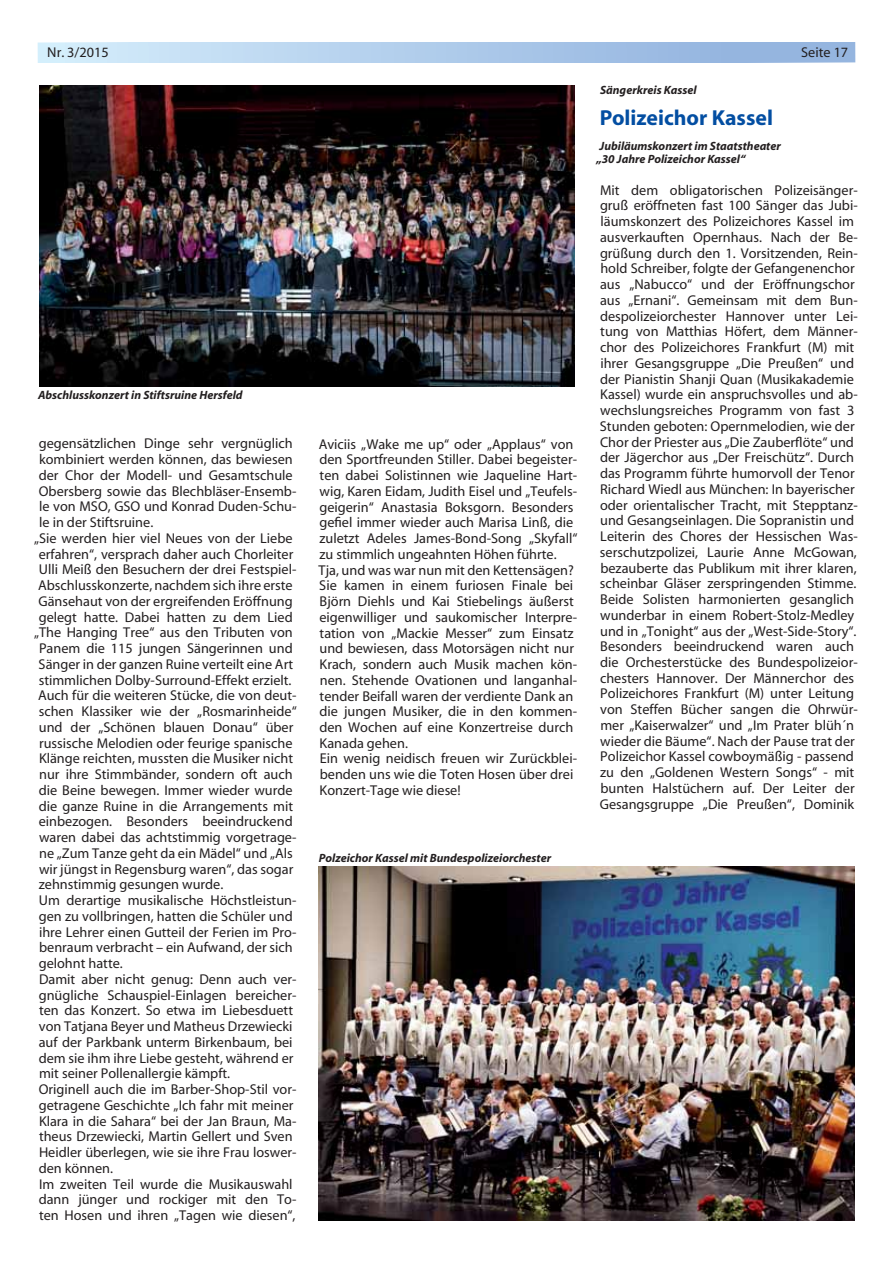
<style>
.page{position:relative;width:893px;height:1263px;background:#fff}
.page>*{position:absolute;margin:0;border:0;box-sizing:border-box;transform-origin:0 0}
.t1{font:700 21.75px "Myriad";color:#034ea2}
.t2{font:14.25px/15.8px "Myriad";color:#231f20}
.t3{font:italic 700 12px/13.5px "Myriad";color:#231f20}
</style>
<div class="page">
<img style="left:39px;top:85px;width:536px;height:301px">
<svg style="left:38px;top:43px;width:817px;height:19px"></svg>
<img style="left:319px;top:867px;width:536px;height:353px">
<p class="t2" style="left:47px;top:46px;width:63px">Nr. 3/2015</p>
<p class="t2" style="left:801px;top:46px;width:48px">Seite 17</p>
<p class="t3" style="left:38px;top:389px;width:206px">Abschlusskonzert in Stiftsruine Hersfeld</p>
<p class="t2" style="left:39px;top:437px;width:255px">gegensätzlichen Dinge sehr vergnüglich</p>
<p class="t2" style="left:39px;top:453px;width:255px">kombiniert werden können, das bewiesen</p>
<p class="t2" style="left:39px;top:468px;width:255px">der Chor der Modell- und Gesamtschule</p>
<p class="t2" style="left:39px;top:484px;width:259px">Obersberg sowie das Blechbläser-Ensemb-</p>
<p class="t2" style="left:39px;top:500px;width:259px">le von MSO, GSO und Konrad Duden-Schu-</p>
<p class="t2" style="left:39px;top:516px;width:116px">le in der Stiftsruine.</p>
<p class="t2" style="left:34px;top:531px;width:260px">„Sie werden hier viel Neues von der Liebe</p>
<p class="t2" style="left:39px;top:547px;width:256px">erfahren“, versprach daher auch Chorleiter</p>
<p class="t2" style="left:39px;top:563px;width:259px">Ulli Meiß den Besuchern der drei Festspiel-</p>
<p class="t2" style="left:38px;top:579px;width:256px">Abschlusskonzerte, nachdem sich ihre erste</p>
<p class="t2" style="left:39px;top:594px;width:256px">Gänsehaut von der ergreifenden Eröffnung</p>
<p class="t2" style="left:39px;top:610px;width:255px">gelegt hatte. Dabei hatten zu dem Lied</p>
<p class="t2" style="left:34px;top:626px;width:260px">„The Hanging Tree“ aus den Tributen von</p>
<p class="t2" style="left:39px;top:642px;width:255px">Panem die 115 jungen Sängerinnen und</p>
<p class="t2" style="left:39px;top:657px;width:256px">Sänger in der ganzen Ruine verteilt eine Art</p>
<p class="t2" style="left:39px;top:673px;width:254px">stimmlichen Dolby-Surround-Effekt erzielt.</p>
<p class="t2" style="left:38px;top:689px;width:260px">Auch für die weiteren Stücke, die von deut-</p>
<p class="t2" style="left:39px;top:705px;width:260px">schen Klassiker wie der „Rosmarinheide“</p>
<p class="t2" style="left:39px;top:720px;width:256px">und der „Schönen blauen Donau“ über</p>
<p class="t2" style="left:39px;top:736px;width:255px">russische Melodien oder feurige spanische</p>
<p class="t2" style="left:39px;top:752px;width:256px">Klänge reichten, mussten die Musiker nicht</p>
<p class="t2" style="left:39px;top:768px;width:255px">nur ihre Stimmbänder, sondern oft auch</p>
<p class="t2" style="left:39px;top:783px;width:255px">die Beine bewegen. Immer wieder wurde</p>
<p class="t2" style="left:39px;top:799px;width:256px">die ganze Ruine in die Arrangements mit</p>
<p class="t2" style="left:39px;top:815px;width:255px">einbezogen. Besonders beeindruckend</p>
<p class="t2" style="left:39px;top:831px;width:259px">waren dabei das achtstimmig vorgetrage-</p>
<p class="t2" style="left:39px;top:846px;width:255px">ne „Zum Tanze geht da ein Mädel“ und „Als</p>
<p class="t2" style="left:39px;top:862px;width:256px">wir jüngst in Regensburg waren“, das sogar</p>
<p class="t2" style="left:39px;top:878px;width:186px">zehnstimmig gesungen wurde.</p>
<p class="t2" style="left:39px;top:894px;width:259px">Um derartige musikalische Höchstleistun-</p>
<p class="t2" style="left:39px;top:909px;width:255px">gen zu vollbringen, hatten die Schüler und</p>
<p class="t2" style="left:39px;top:925px;width:259px">ihre Lehrer einen Gutteil der Ferien im Pro-</p>
<p class="t2" style="left:39px;top:941px;width:255px">benraum verbracht – ein Aufwand, der sich</p>
<p class="t2" style="left:39px;top:956px;width:86px">gelohnt hatte.</p>
<p class="t2" style="left:39px;top:972px;width:259px">Damit aber nicht genug: Denn auch ver-</p>
<p class="t2" style="left:39px;top:988px;width:259px">gnügliche Schauspiel-Einlagen bereicher-</p>
<p class="t2" style="left:39px;top:1004px;width:256px">ten das Konzert. So etwa im Liebesduett</p>
<p class="t2" style="left:39px;top:1019px;width:255px">von Tatjana Beyer und Matheus Drzewiecki</p>
<p class="t2" style="left:39px;top:1035px;width:255px">auf der Parkbank unterm Birkenbaum, bei</p>
<p class="t2" style="left:39px;top:1051px;width:256px">dem sie ihm ihre Liebe gesteht, während er</p>
<p class="t2" style="left:39px;top:1067px;width:193px">mit seiner Pollenallergie kämpft.</p>
<p class="t2" style="left:39px;top:1082px;width:259px">Originell auch die im Barber-Shop-Stil vor-</p>
<p class="t2" style="left:39px;top:1098px;width:256px">getragene Geschichte „Ich fahr mit meiner</p>
<p class="t2" style="left:39px;top:1114px;width:259px">Klara in die Sahara“ bei der Jan Braun, Ma-</p>
<p class="t2" style="left:39px;top:1130px;width:255px">theus Drzewiecki, Martin Gellert und Sven</p>
<p class="t2" style="left:39px;top:1145px;width:259px">Heidler überlegen, wie sie ihre Frau loswer-</p>
<p class="t2" style="left:39px;top:1161px;width:76px">den können.</p>
<p class="t2" style="left:39px;top:1177px;width:255px">Im zweiten Teil wurde die Musikauswahl</p>
<p class="t2" style="left:39px;top:1193px;width:259px">dann jünger und rockiger mit den To-</p>
<p class="t2" style="left:39px;top:1208px;width:258px">ten Hosen und ihren „Tagen wie diesen“,</p>
<p class="t2" style="left:319px;top:437px;width:260px">Aviciis „Wake me up“ oder „Applaus“ von den Sportfreunden Stiller. Dabei begeister&shy;ten dabei Solistinnen wie Jaqueline Hart&shy;wig, Karen Eidam, Judith Eisel und „Teufels&shy;geigerin“ Anastasia Boksgorn. Besonders gefiel immer wieder auch Marisa Linß, die zuletzt Adeles James-Bond-Song „Skyfall“ zu stimmlich ungeahnten Höhen führte.<br>Tja, und was war nun mit den Kettensägen?<br>Sie kamen in einem furiosen Finale bei Björn Diehls und Kai Stiebelings äußerst eigenwilliger und saukomischer Interpre&shy;tation von „Mackie Messer“ zum Einsatz und bewiesen, dass Motorsägen nicht nur Krach, sondern auch Musik machen kön&shy;nen. Stehende Ovationen und langanhal&shy;tender Beifall waren der verdiente Dank an die jungen Musiker, die in den kommen&shy;den Wochen auf eine Konzertreise durch Kanada gehen.<br>Ein wenig neidisch freuen wir Zurückblei&shy;benden uns wie die Toten Hosen über drei Konzert-Tage wie diese!</p>
<p class="t3" style="left:319px;top:852px;width:234px">Polzeichor Kassel mit Bundespolizeiorchester</p>
<p class="t3" style="left:600px;top:84px;width:98px">Sängerkreis Kassel</p>
<h1 class="t1" style="left:600px;top:109px;width:175px">Polizeichor Kassel</h1>
<p class="t3" style="left:596px;top:140px;width:186px">Jubiläumskonzert im Staatstheater „30 Jahre Polizeichor Kassel“</p>
<p class="t2" style="left:600px;top:183px;width:259px">Mit dem obligatorischen Polizeisänger&shy;gruß eröffneten fast 100 Sänger das Jubi&shy;läumskonzert des Polizeichores Kassel im ausverkauften Opernhaus. Nach der Be&shy;grüßung durch den 1. Vorsitzenden, Rein&shy;hold Schreiber, folgte der Gefangenenchor aus „Nabucco“ und der Eröffnungschor aus „Ernani“. Gemeinsam mit dem Bun&shy;despolizeiorchester Hannover unter Lei&shy;tung von Matthias Höfert, dem Männer&shy;chor des Polizeichores Frankfurt (M) mit ihrer Gesangsgruppe „Die Preußen“ und der Pianistin Shanji Quan (Musikakademie Kassel) wurde ein anspruchsvolles und ab&shy;wechslungsreiches Programm von fast 3<br>Stunden geboten: Opernmelodien, wie der Chor der Priester aus „Die Zauberflöte“ und der Jägerchor aus „Der Freischütz“. Durch das Programm führte humorvoll der Tenor Richard Wiedl aus München: In bayerischer oder orientalischer Tracht, mit Stepptanz&shy;und Gesangseinlagen. Die Sopranistin und Leiterin des Chores der Hessischen Was&shy;serschutzpolizei, Laurie Anne McGowan, bezauberte das Publikum mit ihrer klaren, scheinbar Gläser zerspringenden Stimme.<br>Beide Solisten harmonierten gesanglich wunderbar in einem Robert-Stolz-Medley und in „Tonight“ aus der „West-Side-Story“.<br>Besonders beeindruckend waren auch die Orchesterstücke des Bundespolizeior&shy;chesters Hannover. Der Männerchor des Polizeichores Frankfurt (M) unter Leitung von Steffen Bücher sangen die Ohrwür&shy;mer „Kaiserwalzer“ und „Im Prater blüh´n wieder die Bäume“. Nach der Pause trat der Polizeichor Kassel cowboymäßig - passend zu den „Goldenen Western Songs“ - mit bunten Halstüchern auf. Der Leiter der Gesangsgruppe „Die Preußen“, Dominik</p>
</div>
